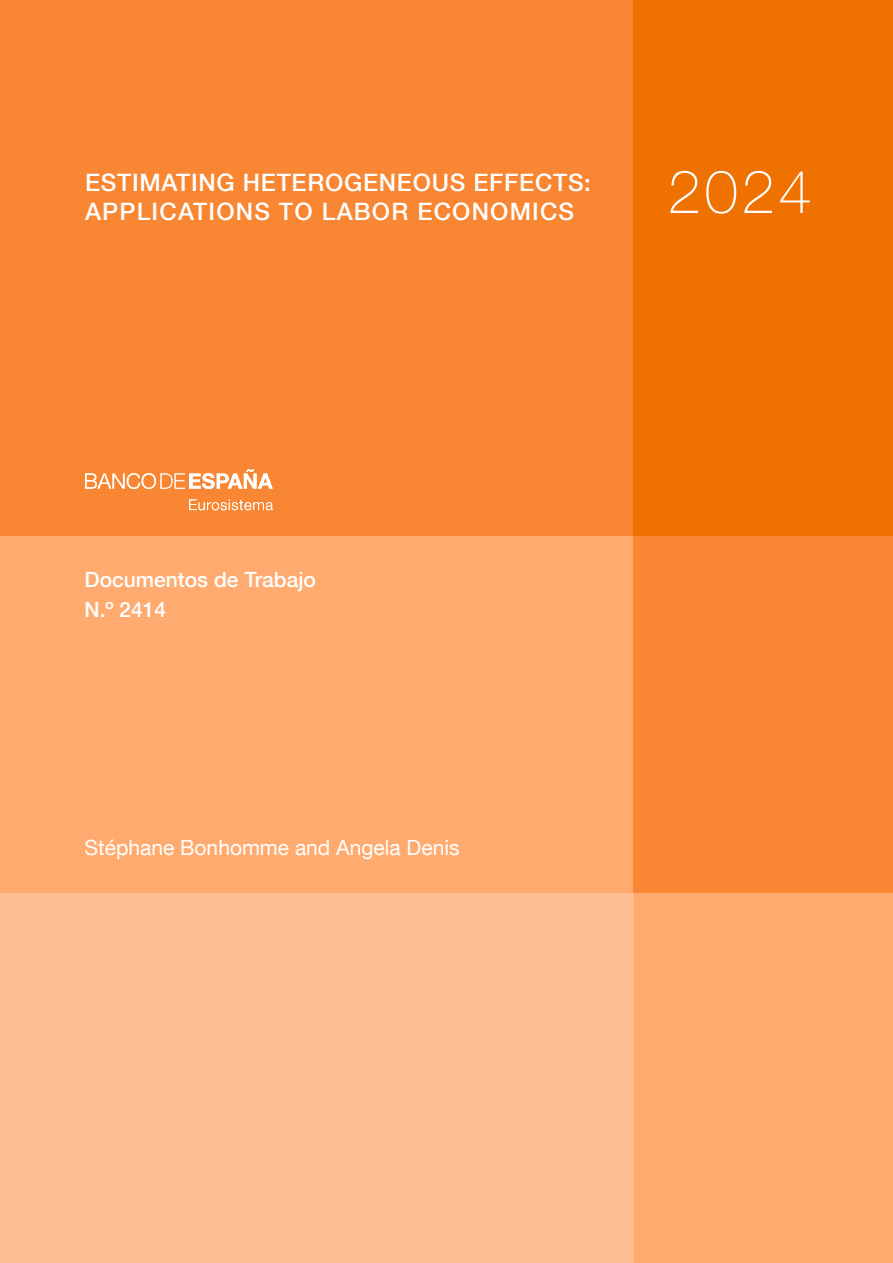
<style>
.page{position:relative;width:893px;height:1263px;background:#fff}
.page>*{position:absolute;margin:0;border:0;box-sizing:border-box;transform-origin:0 0}
.Año_DO_Portada{font:100 60px "Bd E Neue Helvetica";color:#fff}
.Título_DO_Portada{font:500 24px/28.8px "Bd E Neue Helvetica";letter-spacing:.03em;color:#fff}
.Autores_DO_Portada{font:21px "Bd E Neue Helvetica";color:#fff}
.Documento_de_Trabajo{font:500 21px "Bd E Neue Helvetica";color:#fff}
.Numero_DO{font:500 21px "Bd E Neue Helvetica";color:#fff}
</style>
<div class="page">
<div style="left:0;top:0;width:634px;height:536px;background:#f88632"></div>
<div style="left:634px;top:0;width:259px;height:536px;background:#ef7100"></div>
<div style="left:0;top:536px;width:634px;height:357px;background:#ffaa6f"></div>
<div style="left:634px;top:536px;width:259px;height:357px;background:#f88632"></div>
<div style="left:634px;top:893px;width:259px;height:370px;background:#ffaa6f"></div>
<div style="left:0;top:893px;width:634px;height:370px;background:#ffbf93"></div>
<svg style="left:85px;top:469px;width:188px;height:41px"></svg>
<h1 class="Título_DO_Portada" style="left:85px;top:168px;width:507px">ESTIMATING HETEROGENEOUS EFFECTS:<br>APPLICATIONS TO LABOR ECONOMICS</h1>
<p class="Año_DO_Portada" style="left:668px;top:156px;width:146px">2024</p>
<p class="Documento_de_Trabajo" style="left:85px;top:567px;width:233px">Documentos de Trabajo</p>
<p class="Numero_DO" style="left:85px;top:597px;width:83px">N.º 2414</p>
<p class="Autores_DO_Portada" style="left:85px;top:834px;width:377px">Stéphane Bonhomme and Angela Denis</p>
</div>
